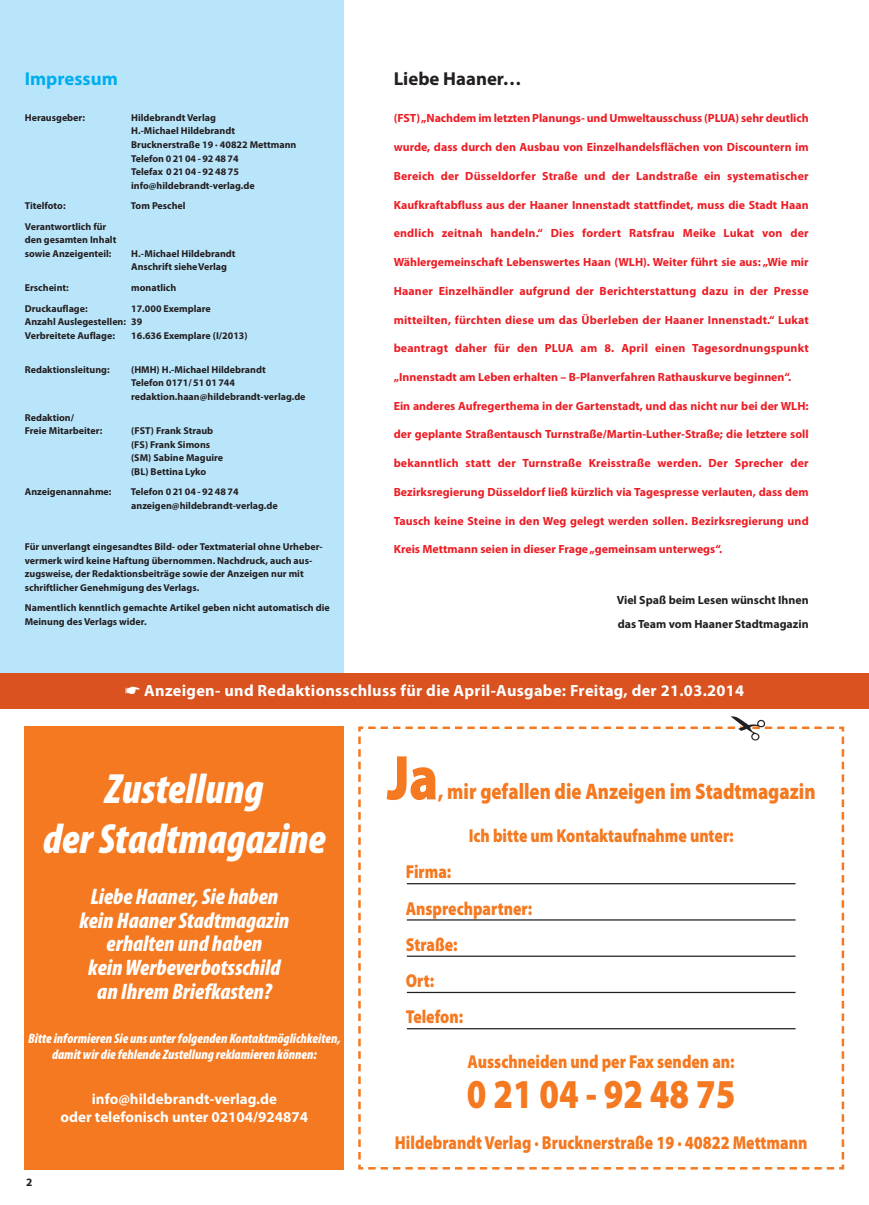
<style>
.page{position:relative;width:869px;height:1205px;background:#fff}
.page>*{position:absolute;margin:0;border:0;box-sizing:border-box;transform-origin:0 0}
.t1{font:900 63.75px "Myriad Pro";color:#f47920;scale:.83 1}
.t2{font:italic 900 condensed 42.5px/50px "Myriad Pro";color:#fff;text-align:center}
.t3{font:900 41.25px "Myriad Pro";color:#f47920;scale:.83 1}
.t4{font:italic 900 condensed 22.5px/23.8px "Myriad Pro";color:#fff;text-align:center}
.t5{font:900 22.5px "Myriad Pro";color:#f47920;scale:.83 1}
.t6{font:900 18.75px/36.2px "Myriad Pro";color:#f47920;scale:.83 1}
.t7{font:700 18.75px "Myriad Pro";color:#231f20}
.t8{font:700 18.75px "Myriad Pro";color:#00aeef}
.t9{font:700 16.25px "Myriad Pro";letter-spacing:.02em;color:#fff}
.t10{font:700 15px/17.5px "Myriad Pro";color:#fff;text-align:center}
.t11{font:italic 900 condensed 13.75px/16.2px "Myriad Pro";color:#fff;text-align:center}
.t12{font:700 11.88px "Myriad Pro";color:#ed1c24}
.t13{font:700 11.88px/23.5px "Myriad Pro";color:#231f20}
.t14{font:700 10px/13.5px "Myriad Pro";color:#231f20}
</style>
<div class="page">
<div style="left:0;top:0;width:344px;height:709px;background:#b9e5fb"></div>
<div style="left:0;top:673px;width:868px;height:36px;background:#da521f"></div>
<div style="left:25px;top:726px;width:319px;height:443px;background:#f47920"></div>
<svg style="left:358px;top:726px;width:487px;height:444px"></svg>
<h3 class="t8" style="left:25px;top:72px;width:94px">Impressum</h3>
<h3 class="t7" style="left:393px;top:72px;width:129px">Liebe Haaner…</h3>
<p class="t12" style="left:393px;top:114px;width:416px">(FST) „Nachdem im letzten Planungs- und Umweltausschuss (PLUA) sehr deutlich</p>
<p class="t12" style="left:393px;top:143px;width:416px">wurde, dass durch den Ausbau von Einzelhandelsflächen von Discountern im</p>
<p class="t12" style="left:393px;top:171px;width:416px">Bereich der Düsseldorfer Straße und der Landstraße ein systematischer</p>
<p class="t12" style="left:393px;top:200px;width:416px">Kaufkraftabfluss aus der Haaner Innenstadt stattfindet, muss die Stadt Haan</p>
<p class="t12" style="left:393px;top:229px;width:416px">endlich zeitnah handeln.“ Dies fordert Ratsfrau Meike Lukat von der</p>
<p class="t12" style="left:393px;top:258px;width:416px">Wählergemeinschaft Lebenswertes Haan (WLH). Weiter führt sie aus: „Wie mir</p>
<p class="t12" style="left:393px;top:286px;width:416px">Haaner Einzelhändler aufgrund der Berichterstattung dazu in der Presse</p>
<p class="t12" style="left:393px;top:315px;width:416px">mitteilten, fürchten diese um das Überleben der Haaner Innenstadt.“ Lukat</p>
<p class="t12" style="left:393px;top:344px;width:416px">beantragt daher für den PLUA am 8. April einen Tagesordnungspunkt</p>
<p class="t12" style="left:393px;top:373px;width:399px">„Innenstadt am Leben erhalten – B-Planverfahren Rathauskurve beginnen“.</p>
<p class="t12" style="left:393px;top:401px;width:416px">Ein anderes Aufregerthema in der Gartenstadt, und das nicht nur bei der WLH:</p>
<p class="t12" style="left:393px;top:430px;width:416px">der geplante Straßentausch Turnstraße/Martin-Luther-Straße; die letztere soll</p>
<p class="t12" style="left:393px;top:459px;width:416px">bekanntlich statt der Turnstraße Kreisstraße werden. Der Sprecher der</p>
<p class="t12" style="left:393px;top:487px;width:416px">Bezirksregierung Düsseldorf ließ kürzlich via Tagespresse verlauten, dass dem</p>
<p class="t12" style="left:393px;top:516px;width:416px">Tausch keine Steine in den Weg gelegt werden sollen. Bezirksregierung und</p>
<p class="t12" style="left:393px;top:545px;width:330px">Kreis Mettmann seien in dieser Frage „gemeinsam unterwegs“.</p>
<p class="t13" style="left:616px;top:589px;width:193px">Viel Spaß beim Lesen wünscht Ihnen das Team vom Haaner Stadtmagazin</p>
<p class="t14" style="left:25px;top:112px;width:62px">Herausgeber:</p>
<p class="t14" style="left:131px;top:112px;width:167px">Hildebrandt Verlag<br>H.-Michael Hildebrandt<br>Brucknerstraße 19 · 40822 Mettmann<br>Telefon 0 21 04 - 92 48 74<br>Telefax 0 21 04 - 92 48 75 info@hildebrandt-verlag.de</p>
<p class="t14" style="left:25px;top:200px;width:42px">Titelfoto:</p>
<p class="t14" style="left:131px;top:200px;width:56px">Tom Peschel</p>
<p class="t14" style="left:25px;top:221px;width:93px">Verantwortlich für den gesamten Inhalt sowie Anzeigenteil:</p>
<p class="t14" style="left:131px;top:248px;width:106px">H.-Michael Hildebrandt<br>Anschrift sieheVerlag</p>
<p class="t14" style="left:25px;top:282px;width:45px">Erscheint:</p>
<p class="t14" style="left:131px;top:282px;width:46px">monatlich</p>
<p class="t14" style="left:25px;top:302px;width:64px">Druckauflage:</p>
<p class="t14" style="left:25px;top:302px;width:187px;text-indent:106px">17.000 Exemplare<br>Anzahl Auslegestellen: 39<br>Verbreitete Auflage:</p>
<p class="t14" style="left:131px;top:329px;width:118px">16.636 Exemplare (I/2013)</p>
<p class="t14" style="left:25px;top:364px;width:86px">Redaktionsleitung:</p>
<p class="t14" style="left:131px;top:364px;width:176px">(HMH) H.-Michael Hildebrandt<br>Telefon 0171/ 51 01 744 redaktion.haan@hildebrandt-verlag.de</p>
<p class="t14" style="left:25px;top:411px;width:79px">Redaktion/<br>Freie Mitarbeiter:</p>
<p class="t14" style="left:131px;top:425px;width:93px">(FST) Frank Straub (FS) Frank Simons (SM) Sabine Maguire (BL) Bettina Lyko</p>
<p class="t14" style="left:25px;top:486px;width:88px">Anzeigenannahme:</p>
<p class="t14" style="left:131px;top:486px;width:148px">Telefon 0 21 04 - 92 48 74 anzeigen@hildebrandt-verlag.de</p>
<p class="t14" style="left:25px;top:541px;width:299px">Für unverlangt eingesandtes Bild- oder Textmaterial ohne Urheber - vermerk wird keine Haftung übernommen. Nachdruck, auch aus - zugsweise, der Redaktionsbeiträge sowie der An zeigen nur mit schriftlicher Genehmigung des Verlags.</p>
<p class="t14" style="left:25px;top:602px;width:306px">Namentlich kenntlich gemachte Artikel geben nicht auto matisch die<br>Meinung des Verlags wider.</p>
<h3 class="t9" style="left:125px;top:684px;width:620px">☛ Anzeigen- und Redaktionsschluss für die April-Ausgabe: Freitag, der 21.03.2014</h3>
<h2 class="t2" style="left:43px;top:768px;width:284px">Zustellung<br>der Stadtmagazine</h2>
<h3 class="t4" style="left:79px;top:887px;width:211px">Liebe Haaner, Sie haben kein Haaner Stadtmagazin erhalten und haben<br>kein Werbeverbotsschild an Ihrem Briefkasten?</h3>
<p class="t11" style="left:28px;top:1031px;width:314px">Bitte informieren Sie uns unter folgenden Kontaktmöglichkeiten, damit wir die fehlende Zustellung reklamieren können:</p>
<p class="t10" style="left:61px;top:1091px;width:249px">info@hildebrandt-verlag.de<br>oder telefonisch unter 02104/924874</p>
<h1 class="t1" style="left:386px;top:754px;width:63px">Ja</h1>
<h3 class="t5" style="left:438px;top:783px;width:456px">, mir gefallen die Anzeigen im Stadtmagazin</h3>
<h3 class="t6" style="left:468px;top:819px;width:320px">Ich bitte um Kontaktaufnahme unter:</h3>
<h3 class="t6" style="left:405px;top:855px;width:154px">Firma:<br>Ansprechpartner:<br>Straße:<br>Ort:<br>Telefon:</h3>
<h3 class="t6" style="left:467px;top:1045px;width:323px">Ausschneiden und per Fax senden an:</h3>
<h3 class="t3" style="left:466px;top:1078px;width:325px">0 21 04 - 92 48 75</h3>
<h3 class="t6" style="left:395px;top:1126px;width:498px">Hildebrandt Verlag · Brucknerstraße 19 · 40822 Mettmann</h3>
</div>
